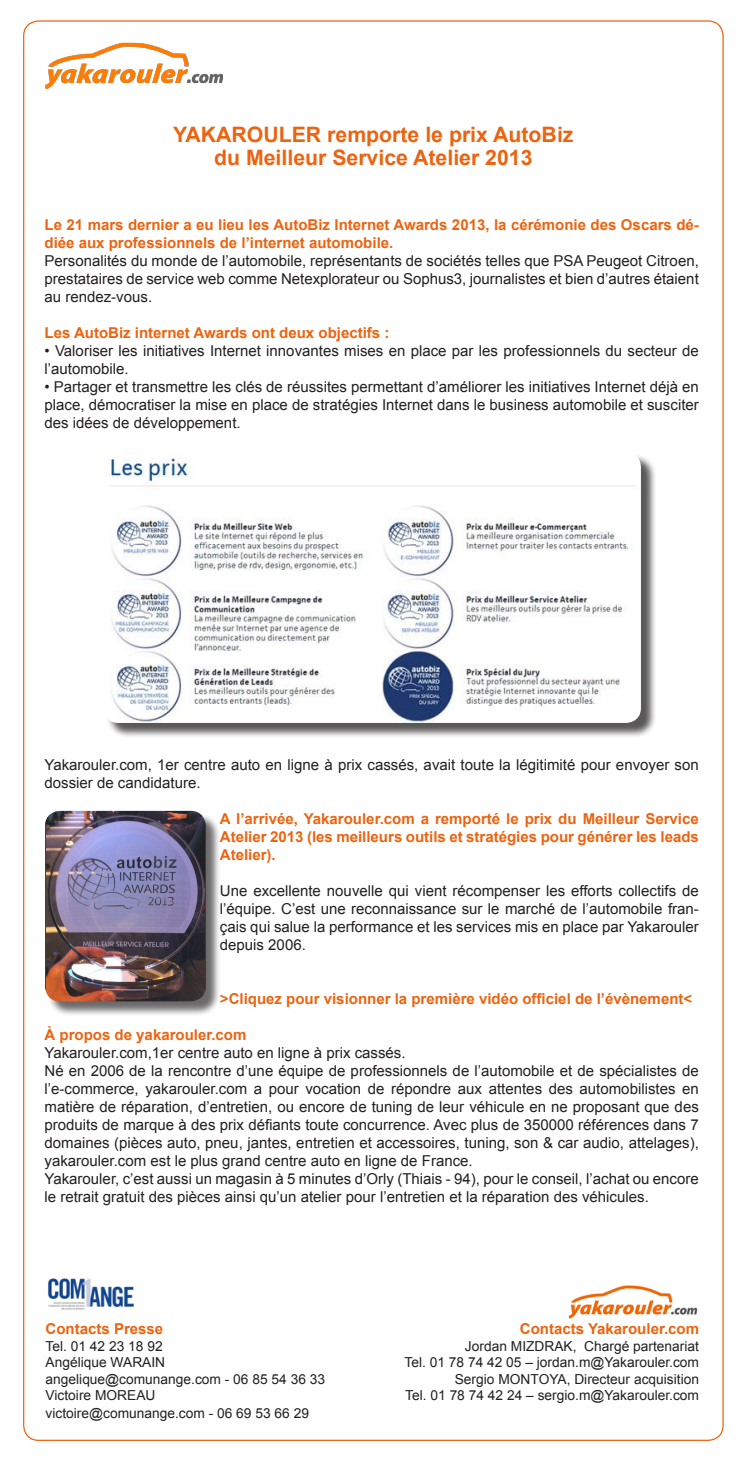
<style>
.page{position:relative;width:745px;height:1464px;background:#fff}
.page>*{position:absolute;margin:0;border:0;box-sizing:border-box;transform-origin:0 0}
.t1{font:700 21.25px "Arial";color:#eb6411}
.t2{font:15px/18px "Arial";color:#231f20;text-align:justify}
.t3{font:700 15px/18px "Arial";color:#eb6411}
.t4{font:13.75px/16.5px "Arial";color:#231f20}
</style>
<div class="page">
<img style="left:46px;top:42px;width:177px;height:47px">
<img style="left:48px;top:1278px;width:86px;height:32px">
<img style="left:568px;top:1285px;width:130px;height:33px">
<div style="left:105px;top:454px;width:551px;height:284px;background:#231f20;opacity:.75"></div>
<img style="left:104px;top:454px;width:536px;height:269px">
<div style="left:47px;top:812px;width:174px;height:205px;background:#231f20;opacity:.75"></div>
<img style="left:45px;top:811px;width:160px;height:190px">
<p class="t1" style="left:173px;top:121px;width:401px">YAKAROULER remporte le prix AutoBiz</p>
<p class="t1" style="left:214px;top:143px;width:320px">du Meilleur Service Atelier 2013</p>
<p class="t3" style="left:44px;top:216px;width:655px">Le 21 mars dernier a eu lieu les AutoBiz Internet Awards 2013, la cérémonie des Oscars dé&shy;diée aux professionnels de l’internet automobile.</p>
<p class="t2" style="left:44px;top:251px;width:655px">Personalités du monde de l’automobile, représentants de sociétés telles que PSA Peugeot Citroen, prestataires de service web comme Netexplorateur ou Sophus3, journalistes et bien d’autres étaient au rendez-vous.</p>
<p class="t3" style="left:44px;top:324px;width:346px">Les AutoBiz internet Awards ont deux objectifs :</p>
<p class="t2" style="left:44px;top:341px;width:655px">• Valoriser les initiatives Internet innovantes mises en place par les professionnels du secteur de l’automobile.</p>
<p class="t2" style="left:44px;top:377px;width:655px">• Partager et transmettre les clés de réussites permettant d’améliorer les initiatives Internet déjà en place, démocratiser la mise en place de stratégies Internet dans le business automobile et susciter des idées de développement.</p>
<p class="t2" style="left:44px;top:755px;width:655px">Yakarouler.com, 1er centre auto en ligne à prix cassés, avait toute la légitimité pour envoyer son dossier de candidature.</p>
<p class="t3" style="left:220px;top:810px;width:480px;text-align:justify">A l’arrivée, Yakarouler.com a remporté le prix du Meilleur Service Atelier 2013 (les meilleurs outils et stratégies pour générer les leads Atelier).</p>
<p class="t2" style="left:220px;top:881px;width:480px">Une excellente nouvelle qui vient récompenser les efforts collectifs de l’équipe. C’est une reconnaissance sur le marché de l’automobile fran&shy;çais qui salue la performance et les services mis en place par Yakarouler depuis 2006.</p>
<p class="t3" style="left:220px;top:990px;width:473px">&gt;Cliquez pour visionner la première vidéo officiel de l’évènement&lt;</p>
<p class="t3" style="left:44px;top:1026px;width:203px">À propos de yakarouler.com</p>
<p class="t2" style="left:44px;top:1043px;width:362px">Yakarouler.com,1er centre auto en ligne à prix cassés.</p>
<p class="t2" style="left:44px;top:1061px;width:655px">Né en 2006 de la rencontre d’une équipe de professionnels de l’automobile et de spécialistes de l’e-commerce, yakarouler.com a pour vocation de répondre aux attentes des automobilistes en matière de réparation, d’entretien, ou encore de tuning de leur véhicule en ne proposant que des produits de marque à des prix défiants toute concurrence. Avec plus de 350000 références dans 7 domaines (pièces auto, pneu, jantes, entretien et accessoires, tuning, son &amp; car audio, attelages), yakarouler.com est le plus grand centre auto en ligne de France.</p>
<p class="t2" style="left:44px;top:1169px;width:655px">Yakarouler, c’est aussi un magasin à 5 minutes d’Orly (Thiais - 94), pour le conseil, l’achat ou encore le retrait gratuit des pièces ainsi qu’un atelier pour l’entretien et la réparation des véhicules.</p>
<p class="t3" style="left:46px;top:1320px;width:119px">Contacts Presse</p>
<p class="t4" style="left:46px;top:1337px;width:118px">Tel. 01 42 23 18 92</p>
<p class="t4" style="left:46px;top:1354px;width:281px">Angélique WARAIN angelique@comunange.com - 06 85 54 36 33</p>
<p class="t4" style="left:46px;top:1386px;width:265px;line-height:18px">Victoire MOREAU victoire@comunange.com - 06 69 53 66 29</p>
<p class="t3" style="left:519px;top:1320px;width:180px">Contacts Yakarouler.com</p>
<p class="t4" style="left:464px;top:1337px;width:235px">Jordan MIZDRAK, Chargé partenariat</p>
<p class="t4" style="left:404px;top:1354px;width:296px">Tel. 01 78 74 42 05 – jordan.m@Yakarouler.com</p>
<p class="t4" style="left:454px;top:1370px;width:246px">Sergio MONTOYA, Directeur acquisition</p>
<p class="t4" style="left:405px;top:1387px;width:295px">Tel. 01 78 74 42 24 – sergio.m@Yakarouler.com</p>
</div>
